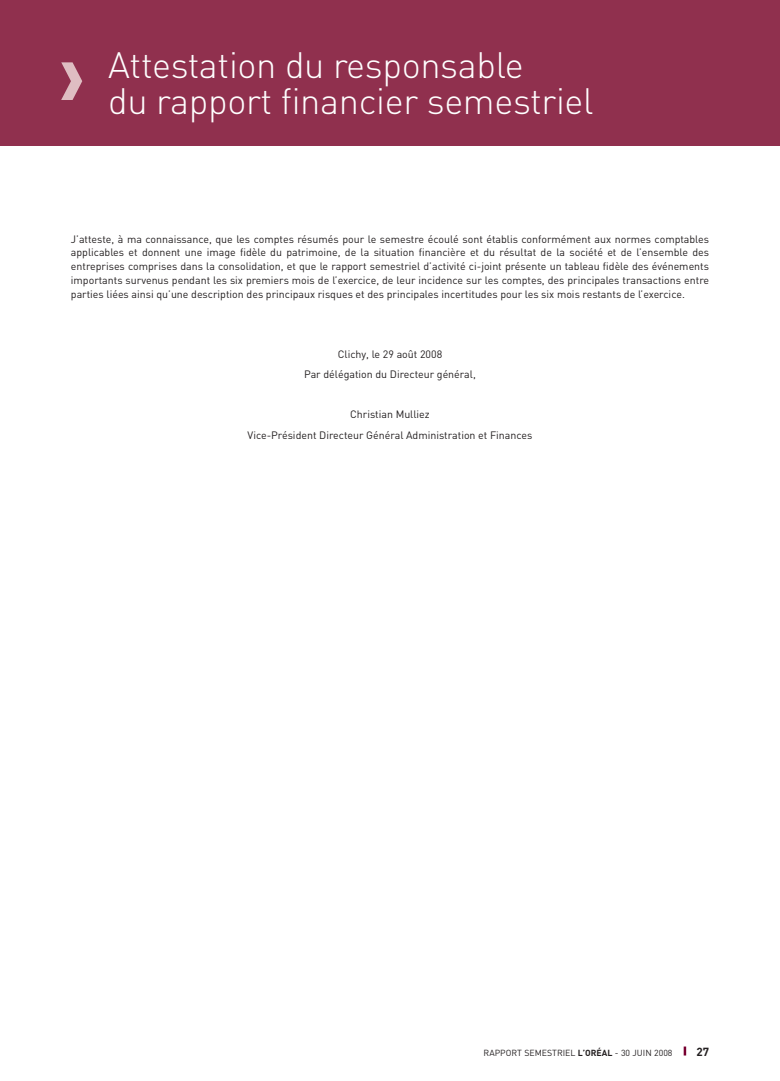
<style>
.page{position:relative;width:780px;height:1081px;background:#fff}
.page>*{position:absolute;margin:0;border:0;box-sizing:border-box;transform-origin:0 0}
.t1{font:300 36.25px/36.2px "DIN";letter-spacing:-.01em;color:#fff}
.t2{font:700 11.62px "DIN";color:#231f20}
.t3{font:10.62px/13.8px "DIN";color:#231f20;text-align:center}
.t4{font:8.75px "DIN";color:#231f20}
.s1{font-weight:700}
</style>
<div class="page">
<svg style="left:683px;top:1046px;width:3px;height:9px"></svg>
<div style="left:0;top:0;width:780px;height:145px;background:#90304e"></div>
<svg style="left:61px;top:62px;width:21px;height:38px"></svg>
<h1 class="t1" style="left:108px;top:51px;width:487px">Attestation du responsable<br>du rapport financier semestriel</h1>
<p class="t3" style="left:71px;top:233px;width:639px;text-align:justify">J’atteste, à ma connaissance, que les comptes résumés pour le semestre écoulé sont établis conformément aux normes comptables applicables et donnent une image fidèle du patrimoine, de la situation financière et du résultat de la société et de l’ensemble des entreprises comprises dans la consolidation, et que le rapport semestriel d’activité ci-joint présente un tableau fidèle des événements importants survenus pendant les six premiers mois de l’exercice, de leur incidence sur les comptes, des principales transactions entre parties liées ainsi qu’une description des principaux risques et des principales incertitudes pour les six mois restants de l’exercice.</p>
<p class="t3" style="left:304px;top:345px;width:173px;line-height:20.1px">Clichy, le 29 août 2008<br>Par délégation du Directeur général,</p>
<p class="t3" style="left:247px;top:406px;width:286px;line-height:20.1px">Christian Mulliez<br>Vice-Président Directeur G énéral Administration et Finances</p>
<p class="t4" style="left:483px;top:1049px;width:190px">RAPPORT SEMESTRIEL <span class="s1">L’ORÉAL</span> - 30 JUIN 2008</p>
<p class="t2" style="left:696px;top:1048px;width:14px">27</p>
</div>
